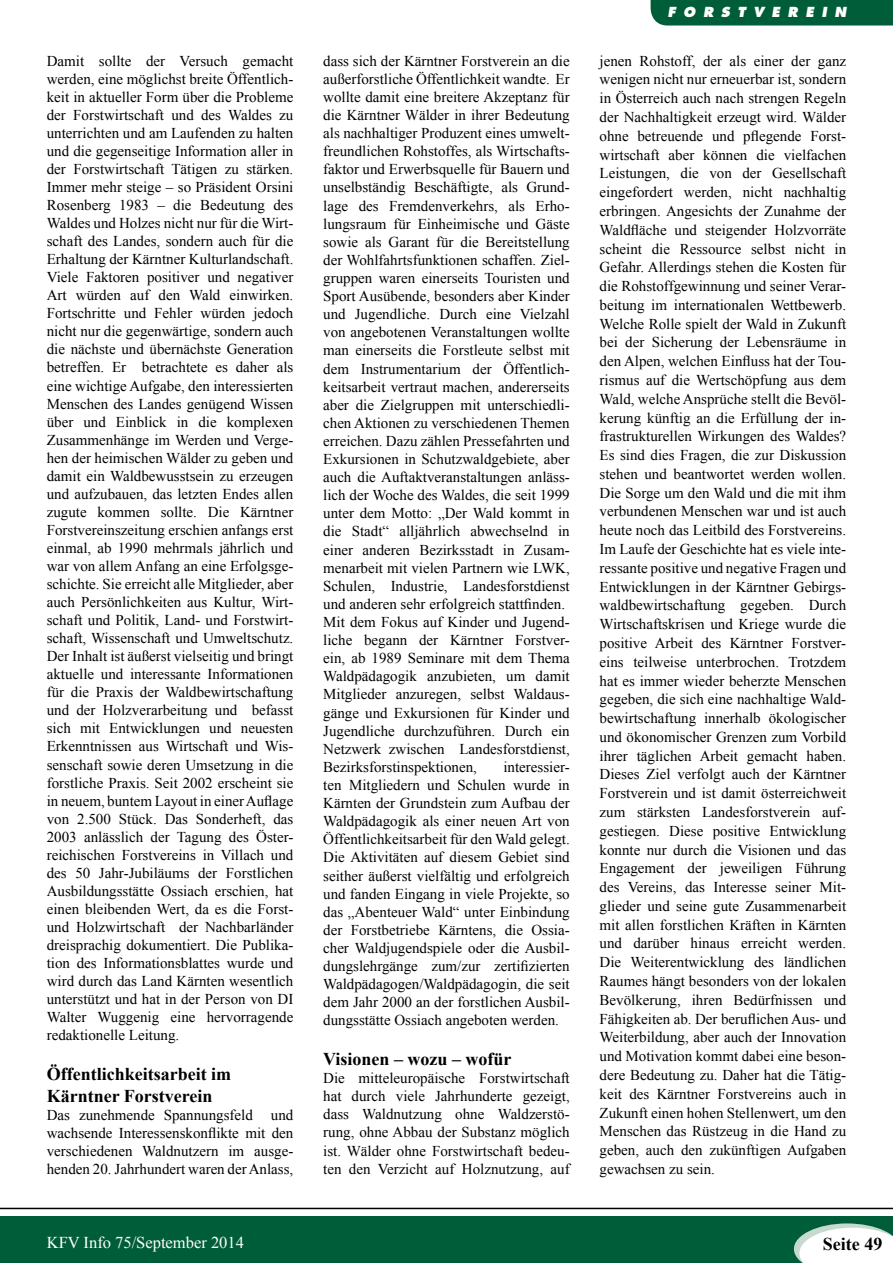
<style>
.page{position:relative;width:893px;height:1263px;background:#fff}
.page>*{position:absolute;margin:0;border:0;box-sizing:border-box;transform-origin:0 0}
.t1{font:700 18px/21.6px "Times New Roman";color:#000}
.t2{font:16.5px "Times New Roman";color:#fff}
.t3{font:15px/18.8px "Times New Roman";color:#000;text-align:justify}
.t4{font:italic 800 13.5px "Futura";letter-spacing:.56em;color:#fff}
</style>
<div class="page">
<div style="left:0;top:1216px;width:893px;height:47px;background:#005d3a"></div>
<hr style="left:0;top:1208px;width:893px;height:1px;background:#000">
<svg style="left:794px;top:1223px;width:99px;height:40px;background:#d4e3dd"></svg>
<div style="left:651px;top:0;width:242px;height:26px;background:#005d3a"></div>
<p class="t3" style="left:47px;top:51px;width:248px;line-height:18px">Damit sollte der Versuch gemacht werden, eine möglichst breite Öffentlich&shy;keit in aktueller Form über die Probleme der Forstwirtschaft und des Waldes zu unterrichten und am Laufenden zu halten und die gegenseitige Information aller in der Forstwirtschaft Tätigen zu stärken.<br>Immer mehr steige – so Präsident Orsini Rosenberg 1983 – die Bedeutung des Waldes und Holzes nicht nur für die Wirt&shy;schaft des Landes, sondern auch für die Erhaltung der Kärntner Kulturlandschaft.<br>Viele Faktoren positiver und negativer Art würden auf den Wald einwirken.<br>Fortschritte und Fehler würden jedoch nicht nur die gegenwärtige, sondern auch die nächste und übernächste Generation betreffen. Er betrachtete es daher als eine wichtige Aufgabe, den interessierten Menschen des Landes genügend Wissen über und Einblick in die komplexen Zusammenhänge im Werden und Verge&shy;hen der heimischen Wälder zu geben und damit ein Waldbewusstsein zu erzeugen und aufzubauen, das letzten Endes allen zugute kommen sollte. Die Kärntner Forstvereinszeitung erschien anfangs erst einmal, ab 1990 mehrmals jährlich und war von allem Anfang an eine Erfolgsge&shy;schichte. Sie erreicht alle Mitglieder, aber auch Persönlichkeiten aus Kultur, Wirt&shy;schaft und Politik, Land- und Forstwirt&shy;schaft, Wissenschaft und Umweltschutz.<br>Der Inhalt ist äußerst vielseitig und bringt aktuelle und interessante Informationen für die Praxis der Waldbewirtschaftung und der Holzverarbeitung und befasst sich mit Entwicklungen und neuesten Erkenntnissen aus Wirtschaft und Wis&shy;senschaft sowie deren Umsetzung in die forstliche Praxis. Seit 2002 erscheint sie in neuem, buntem Layout in einer Auflage von 2.500 Stück. Das Sonderheft, das 2003 anlässlich der Tagung des Öster&shy;reichischen Forstvereins in Villach und des 50 Jahr-Jubiläums der Forstlichen Ausbildungsstätte Ossiach erschien, hat einen bleibenden Wert, da es die Forst&shy;und Holzwirtschaft der Nachbarländer dreisprachig dokumentiert. Die Publika&shy;tion des Informationsblattes wurde und wird durch das Land Kärnten wesentlich unterstützt und hat in der Person von DI Walter Wuggenig eine hervorragende redaktionelle Leitung.</p>
<p class="t1" style="left:47px;top:1062px;width:186px">Öffentlichkeitsarbeit im<br>Kärntner Forstverein</p>
<p class="t3" style="left:47px;top:1105px;width:248px;line-height:18px">Das zunehmende Spannungsfeld und wachsende Interessenskonflikte mit den verschiedenen Waldnutzern im ausge&shy;henden 20. Jahrhundert waren der Anlass,</p>
<p class="t3" style="left:323px;top:51px;width:248px;line-height:18.1px;text-align:left">dass sich der Kärntner Forstverein an die außerforstliche Öffentlichkeit wandte. Er wollte damit eine breitere Akzeptanz für die Kärntner Wälder in ihrer Bedeutung als nachhaltiger Produzent eines umwelt&shy;freundlichen Rohstoffes, als Wirtschafts&shy;faktor und Erwerbsquelle für Bauern und unselbständig Beschäftigte, als Grund&shy;lage des Fremdenverkehrs, als Erho&shy;lungsraum für Einheimische und Gäste sowie als Garant für die Bereitstellung der Wohlfahrtsfunktionen schaffen. Ziel&shy;gruppen waren einerseits Touristen und Sport Ausübende, besonders aber Kinder und Jugendliche. Durch eine Vielzahl von angebotenen Veranstaltungen wollte man einerseits die Forstleute selbst mit dem Instrumentarium der Öffentlich&shy;keitsarbeit vertraut machen, andererseits aber die Zielgruppen mit unterschiedli&shy;chen Aktionen zu verschiedenen Themen erreichen. Dazu zählen Pressefahrten und Exkursionen in Schutzwaldgebiete, aber auch die Auftaktveranstaltungen anläss&shy;lich der Woche des Waldes, die seit 1999 unter dem Motto: „Der Wald kommt in die Stadt“ alljährlich abwechselnd in einer anderen Bezirksstadt in Zusam&shy;menarbeit mit vielen Partnern wie LWK, Schulen, Industrie, Landesforstdienst und anderen sehr erfolgreich stattfinden.<br>Mit dem Fokus auf Kinder und Jugend&shy;liche begann der Kärntner Forstver&shy;ein, ab 1989 Seminare mit dem Thema Waldpädagogik anzubieten, um damit Mitglieder anzuregen, selbst Waldaus&shy;gänge und Exkursionen für Kinder und Jugendliche durchzuführen. Durch ein Netzwerk zwischen Landesforstdienst, Bezirksforstinspektionen,</p>
<p class="t3" style="left:323px;top:757px;width:248px;line-height:18.1px;text-indent:180px">interessier&shy;ten Mitgliedern und Schulen wurde in Kärnten der Grundstein zum Aufbau der Waldpädagogik als einer neuen Art von Öffentlichkeitsarbeit für den Wald gelegt.<br>Die Aktivitäten auf diesem Gebiet sind seither äußerst vielfältig und erfolgreich und fanden Eingang in viele Projekte, so das „Abenteuer Wald“ unter Einbindung der Forstbetriebe Kärntens, die Ossia&shy;cher Waldjugendspiele oder die Ausbil&shy;dungslehrgänge zum/zur zertifizierten Waldpädagogen/Waldpädagogin, die seit dem Jahr 2000 an der forstlichen Ausbil&shy;dungsstätte Ossiach angeboten werden.</p>
<p class="t1" style="left:323px;top:1048px;width:190px">Visionen – wozu – wofür</p>
<p class="t3" style="left:323px;top:1069px;width:248px;line-height:18.1px">Die mitteleuropäische Forstwirtschaft hat durch viele Jahrhunderte gezeigt, dass Waldnutzung ohne Waldzerstö&shy;rung, ohne Abbau der Substanz möglich ist. Wälder ohne Forstwirtschaft bedeu&shy;ten den Verzicht auf Holznutzung, auf</p>
<p class="t4" style="left:668px;top:3px;width:180px">FORSTVEREIN</p>
<p class="t3" style="left:600px;top:51px;width:248px">jenen Rohstoff, der als einer der ganz wenigen nicht nur erneuerbar ist, sondern in Österreich auch nach strengen Regeln der Nachhaltigkeit erzeugt wird. Wälder ohne betreuende und pflegende Forst&shy;wirtschaft aber können die vielfachen Leistungen, die von der Gesellschaft eingefordert werden, nicht nachhaltig erbringen. Angesichts der Zunahme der Waldfläche und steigender Holzvorräte scheint die Ressource selbst nicht in Gefahr. Allerdings stehen die Kosten für die Rohstoffgewinnung und seiner Verar&shy;beitung im internationalen Wettbewerb.<br>Welche Rolle spielt der Wald in Zukunft bei der Sicherung der Lebensräume in den Alpen, welchen Einfluss hat der Tou&shy;rismus auf die Wertschöpfung aus dem Wald, welche Ansprüche stellt die Bevöl&shy;kerung künftig an die Erfüllung der in&shy;frastrukturellen Wirkungen des Waldes?<br>Es sind dies Fragen, die zur Diskussion stehen und beantwortet werden wollen.<br>Die Sorge um den Wald und die mit ihm verbundenen Menschen war und ist auch heute noch das Leitbild des Forstvereins.<br>Im Laufe der Geschichte hat es viele inte&shy;ressante positive und negative Fragen und Entwicklungen in der Kärntner Gebirgs&shy;waldbewirtschaftung gegeben. Durch Wirtschaftskrisen und Kriege wurde die positive Arbeit des Kärntner Forstver&shy;eins teilweise unterbrochen. Trotzdem hat es immer wieder beherzte Menschen gegeben, die sich eine nachhaltige Wald&shy;bewirtschaftung innerhalb ökologischer und ökonomischer Grenzen zum Vorbild ihrer täglichen Arbeit gemacht haben.<br>Dieses Ziel verfolgt auch der Kärntner Forstverein und ist damit österreichweit zum stärksten Landesforstverein auf&shy;gestiegen. Diese positive Entwicklung konnte nur durch die Visionen und das Engagement der jeweiligen Führung des Vereins, das Interesse seiner Mit&shy;glieder und seine gute Zusammenarbeit mit allen forstlichen Kräften in Kärnten und darüber hinaus erreicht werden.<br>Die Weiterentwicklung des ländlichen Raumes hängt besonders von der lokalen Bevölkerung, ihren Bedürfnissen und Fähigkeiten ab. Der beruflichen Aus- und Weiterbildung, aber auch der Innovation und Motivation kommt dabei eine beson&shy;dere Bedeutung zu. Daher hat die Tätig&shy;keit des Kärntner Forstvereins auch in Zukunft einen hohen Stellenwert, um den Menschen das Rüstzeug in die Hand zu geben, auch den zukünftigen Aufgaben gewachsen zu sein.</p>
<p class="t2" style="left:47px;top:1231px;width:199px">KFV Info 75/September 2014</p>
<p class="t1" style="left:823px;top:1232px;width:61px">Seite 49</p>
</div>
